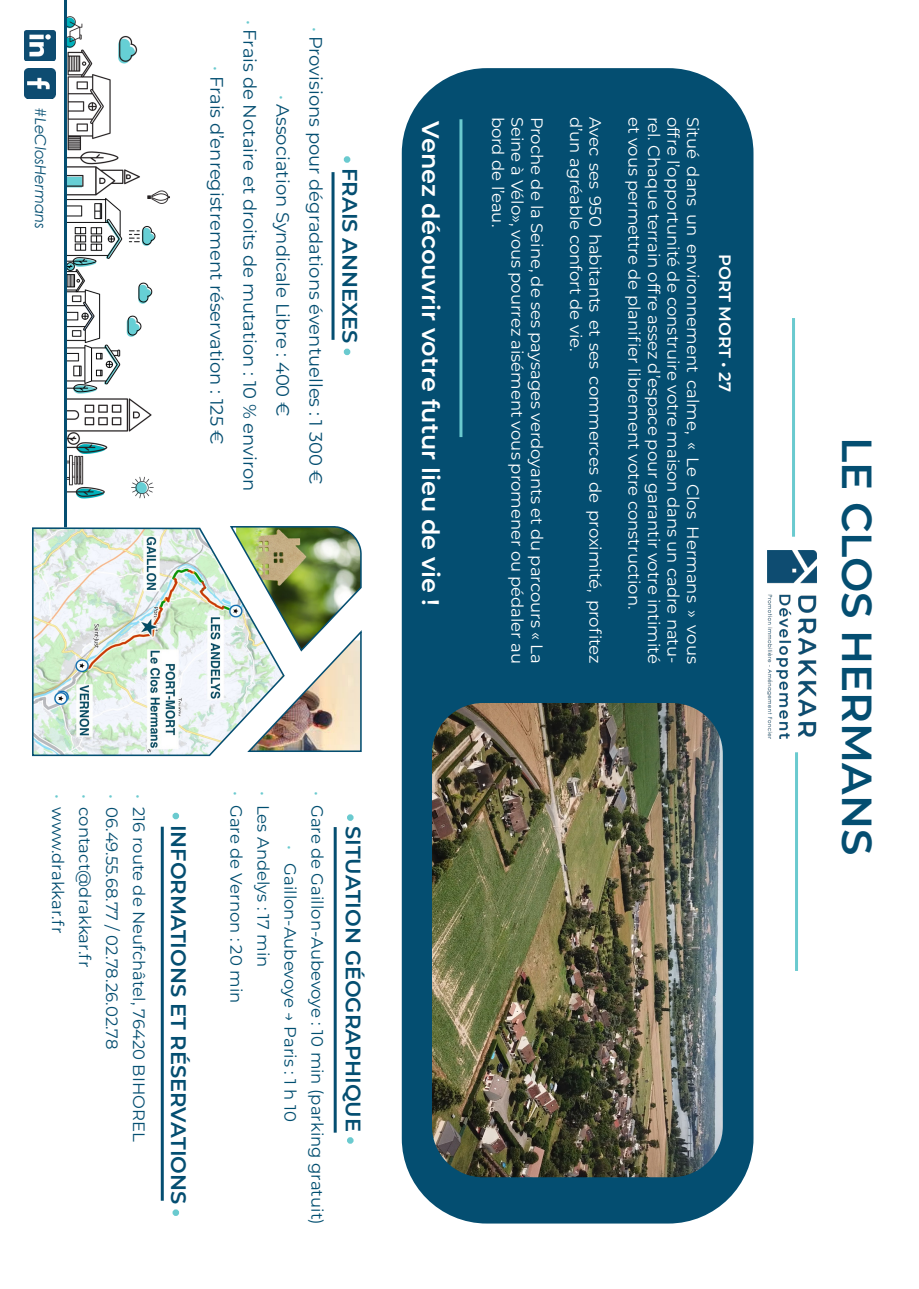
<style>
.page{position:relative;width:919px;height:1289px;background:#fff}
.page>*{position:absolute;margin:0;border:0;box-sizing:border-box;transform-origin:0 0}
.t1{font:600 42px "Montserrat";color:#044e71}
.t2{font:600 24px "Montserrat";color:#fff}
.t3{font:600 21px "Montserrat";color:#044e71}
.t4{font:18px "Montserrat";color:#044e71}
.t5{font:16.5px "Montserrat";color:#fff}
.t6{font:16.5px "Montserrat";color:#004e70}
.t7{font:16.5px "Montserrat";color:#044e71}
.t8{font:600 16.5px "Montserrat";color:#fff}
.t9{font:italic 15px "Century Gothic";color:#044e71}
.s1{font-size:16.5px;color:#6acacf}
.s2{color:#6acacf}
</style>
<div class="page">
<div style="left:402px;top:68px;width:351px;height:1155px;background:#044e71;border-radius:85px"></div>
<hr style="left:792px;top:318px;width:3px;height:218px;background:#6acacf">
<hr style="left:459px;top:119px;width:3px;height:318px;background:#6acacf">
<img style="left:67px;top:16px;width:103px;height:483px">
<hr style="left:333px;top:827px;width:3px;height:305px;background:#044e71">
<hr style="left:795px;top:752px;width:3px;height:218px;background:#6acacf">
<hr style="left:161px;top:826px;width:3px;height:374px;background:#044e71">
<hr style="left:331px;top:172px;width:3px;height:168px;background:#044e71">
<hr style="left:64px;top:0;width:3px;height:527px;background:#044e71">
<img style="left:25px;top:68px;width:30px;height:31px">
<img style="left:25px;top:30px;width:30px;height:31px">
<img style="left:767px;top:550px;width:49px;height:188px">
<img style="left:432px;top:703px;width:290px;height:474px">
<img style="left:286px;top:526px;width:76px;height:226px">
<img style="left:32px;top:526px;width:254px;height:230px">
<p class="t9" style="left:51px;top:107px;width:124px;rotate:90deg">#LeClosHermans</p>
<p class="t4" style="left:229px;top:66px;width:380px;rotate:90deg"><span class="s1">•</span> Frais d’enregistrement réservation : 125 €</p>
<p class="t4" style="left:262px;top:20px;width:473px;rotate:90deg"><span class="s1">•</span> Frais de Notaire et droits de mutation : 10 % environ</p>
<p class="t4" style="left:295px;top:95px;width:323px;rotate:90deg"><span class="s1">•</span> Association Syndicale Libre : 400 €</p>
<p class="t4" style="left:328px;top:27px;width:460px;rotate:90deg"><span class="s1">•</span> Provisions pour dégradations éventuelles : 1 300 €</p>
<p class="t3" style="left:365px;top:157px;width:199px;rotate:90deg"><span class="s1">•</span> FRAIS ANNEXES <span class="s1">•</span></p>
<p class="t7" style="left:69px;top:793px;width:141px;rotate:90deg"><span class="s2">•</span> www.drakkar.fr</p>
<p class="t7" style="left:96px;top:793px;width:176px;rotate:90deg"><span class="s2">•</span> contact@drakkar.fr</p>
<p class="t7" style="left:123px;top:793px;width:257px;rotate:90deg"><span class="s2">•</span> 06.49.55.68.77 / 02.78.26.02.78</p>
<p class="t7" style="left:150px;top:793px;width:350px;rotate:90deg"><span class="s2">•</span> 216 route de Neufchâtel, 76420 BIHOREL</p>
<p class="t3" style="left:193px;top:813px;width:404px;rotate:90deg"><span class="s1">•</span> INFORMATIONS ET RÉSERVATIONS <span class="s1">•</span></p>
<p class="t6" style="left:247px;top:791px;width:213px;rotate:90deg"><span class="s2">•</span> Gare de Vernon : 20 min</p>
<p class="t6" style="left:274px;top:791px;width:178px;rotate:90deg"><span class="s2">•</span> Les Andelys : 17 min</p>
<p class="t6" style="left:301px;top:845px;width:278px;rotate:90deg"><span class="s2">•</span> Gaillon-Aubevoye → Paris : 1 h 10</p>
<p class="t6" style="left:328px;top:791px;width:435px;rotate:90deg"><span class="s2">•</span> Gare de Gaillon-Aubevoye : 10 min (parking gratuit)</p>
<p class="t3" style="left:368px;top:814px;width:330px;rotate:90deg"><span class="s1">•</span> SITUATION GÉOGRAPHIQUE <span class="s1">•</span></p>
<p class="t2" style="left:447px;top:121px;width:486px;rotate:90deg">Venez découvrir votre futur lieu de vie !</p>
<p class="t5" style="left:509px;top:116px;width:112px;rotate:90deg">bord de l’eau.</p>
<p class="t5" style="left:528px;top:116px;width:548px;rotate:90deg">Seine à Vélo», vous pourrez aisément vous promener ou pédaler au</p>
<p class="t5" style="left:548px;top:116px;width:548px;rotate:90deg">Proche de la Seine, de ses paysages verdoyants et du parcours « La</p>
<p class="t5" style="left:587px;top:116px;width:236px;rotate:90deg">d’un agréable confort de vie.</p>
<p class="t5" style="left:606px;top:116px;width:548px;rotate:90deg">Avec ses 950 habitants et ses commerces de proximité, profitez</p>
<p class="t5" style="left:645px;top:116px;width:494px;rotate:90deg">et vous permettre de planifier librement votre construction.</p>
<p class="t5" style="left:665px;top:116px;width:548px;rotate:90deg">rel. Chaque terrain offre assez d’espace pour garantir votre intimité</p>
<p class="t5" style="left:684px;top:116px;width:548px;rotate:90deg">offre l’opportunité de construire votre maison dans un cadre natu-</p>
<p class="t5" style="left:704px;top:116px;width:548px;rotate:90deg">Situé dans un environnement calme, « Le Clos Hermans » vous</p>
<p class="t8" style="left:736px;top:254px;width:139px;rotate:90deg">PORT MORT • 27</p>
<p class="t1" style="left:886px;top:436px;width:420px;rotate:90deg">LE CLOS HERMANS</p>
</div>
